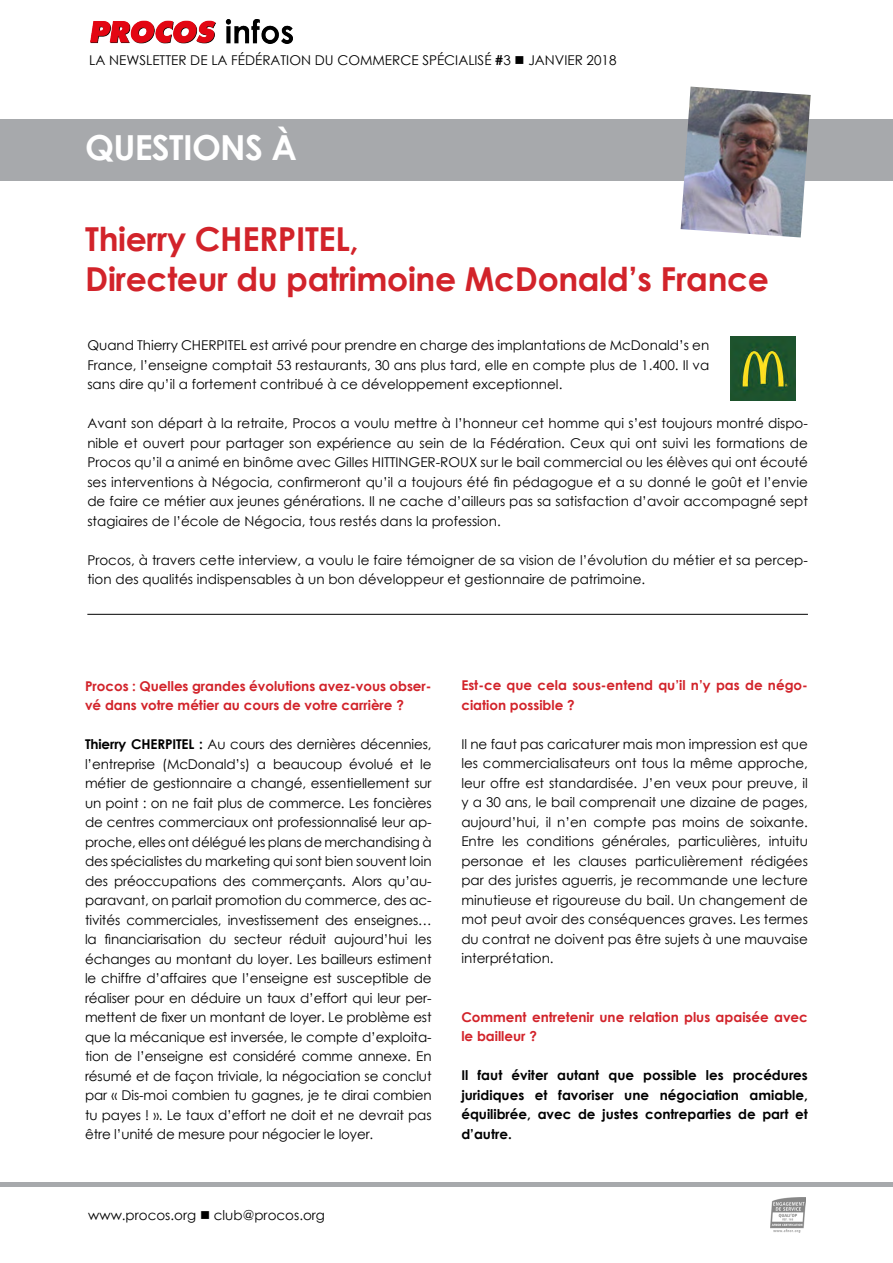
<style>
.page{position:relative;width:893px;height:1263px;background:#fff}
.page>*{position:absolute;margin:0;border:0;box-sizing:border-box;transform-origin:0 0}
.t1{font:700 34.5px "Century Gothic";letter-spacing:-.02em;color:#fff}
.t2{font:700 33px/39.6px "Century Gothic";letter-spacing:-.01em;color:#d2232a}
.t3{font:13.5px/19.5px "Century Gothic";color:#000;text-align:justify}
.t4{font:700 13.5px/19.5px "Century Gothic";color:#d2232a}
.t5{font:700 13.5px/19.5px "Century Gothic";color:#000;text-align:justify}
.s1{font-weight:700}
</style>
<div class="page">
<hr style="left:87px;top:614px;width:721px;height:1px;background:#000">
<img style="left:91px;top:19px;width:202px;height:24px">
<div style="left:0;top:119px;width:893px;height:62px;background:#a7a9ac"></div>
<hr style="left:0;top:1182px;width:893px;height:4px;background:#a7a9ac">
<img style="left:771px;top:1197px;width:35px;height:35px">
<img style="left:681px;top:87px;width:130px;height:150px">
<img style="left:730px;top:336px;width:65px;height:65px">
<p class="t3" style="left:89px;top:50px;width:529px">LA NEWSLETTER DE LA FÉDÉRATION DU COMMERCE SPÉCIALISÉ <span class="s1">#</span>3 ■ JANVIER 2018</p>
<h1 class="t1" style="left:85px;top:121px;width:213px">QUESTIONS À</h1>
<h2 class="t2" style="left:85px;top:218px;width:685px">Thierry CHERPITEL,<br>Directeur du patrimoine McDonald’s France</h2>
<p class="t3" style="left:87px;top:335px;width:623px">Quand Thierry CHERPITEL est arrivé pour prendre en charge des implantations de McDonald’s en France, l’enseigne comptait 53 restaurants, 30 ans plus tard, elle en compte plus de 1.400. Il va sans dire qu’il a fortement contribué à ce développement exceptionnel.</p>
<p class="t3" style="left:87px;top:413px;width:722px">Avant son départ à la retraite, Procos a voulu mettre à l’honneur cet homme qui s’est toujours montré dispo&shy;nible et ouvert pour partager son expérience au sein de la Fédération. Ceux qui ont suivi les formations de Procos qu’il a animé en binôme avec Gilles HITTINGER-ROUX sur le bail commercial ou les élèves qui ont écouté ses interventions à Négocia, confirmeront qu’il a toujours été fin pédagogue et a su donné le goût et l’envie de faire ce métier aux jeunes générations. Il ne cache d’ailleurs pas sa satisfaction d’avoir accompagné sept stagiaires de l’école de Négocia, tous restés dans la profession.</p>
<p class="t3" style="left:87px;top:550px;width:722px">Procos, à travers cette interview, a voulu le faire témoigner de sa vision de l’évolution du métier et sa percep&shy;tion des qualités indispensables à un bon développeur et gestionnaire de patrimoine.</p>
<p class="t4" style="left:85px;top:676px;width:348px">Procos : Quelles grandes évolutions avez-vous obser&shy;vé dans votre métier au cours de votre carrière ?</p>
<p class="t3" style="left:85px;top:734px;width:348px"><span class="s1">Thierry CHERPITEL :</span> Au cours des dernières décennies, l’entreprise (McDonald’s) a beaucoup évolué et le métier de gestionnaire a changé, essentiellement sur un point : on ne fait plus de commerce. Les foncières de centres commerciaux ont professionnalisé leur ap&shy;proche, elles ont délégué les plans de merchandising à des spécialistes du marketing qui sont bien souvent loin des préoccupations des commerçants. Alors qu’au&shy;paravant, on parlait promotion du commerce, des ac&shy;tivités commerciales, investissement des enseignes… la financiarisation du secteur réduit aujourd’hui les échanges au montant du loyer. Les bailleurs estiment le chiffre d’affaires que l’enseigne est susceptible de réaliser pour en déduire un taux d’effort qui leur per&shy;mettent de fixer un montant de loyer. Le problème est que la mécanique est inversée, le compte d’exploita&shy;tion de l’enseigne est considéré comme annexe. En résumé et de façon triviale, la négociation se conclut par « Dis-moi combien tu gagnes, je te dirai combien tu payes ! ». Le taux d’effort ne doit et ne devrait pas être l’unité de mesure pour négocier le loyer.</p>
<p class="t3" style="left:88px;top:1205px;width:238px">www.procos.org ■ club@procos.org</p>
<p class="t4" style="left:461px;top:675px;width:348px">Est-ce que cela sous-entend qu’il n’y pas de négo&shy;ciation possible ?</p>
<p class="t3" style="left:461px;top:734px;width:348px">Il ne faut pas caricaturer mais mon impression est que les commercialisateurs ont tous la même approche, leur offre est standardisée. J’en veux pour preuve, il y a 30 ans, le bail comprenait une dizaine de pages, aujourd’hui, il n’en compte pas moins de soixante.<br>Entre les conditions générales, particulières, intuitu personae et les clauses particulièrement rédigées par des juristes aguerris, je recommande une lecture minutieuse et rigoureuse du bail. Un changement de mot peut avoir des conséquences graves. Les termes du contrat ne doivent pas être sujets à une mauvaise interprétation.</p>
<p class="t4" style="left:461px;top:1006px;width:348px">Comment entretenir une relation plus apaisée avec le bailleur ?</p>
<p class="t5" style="left:461px;top:1065px;width:348px">Il faut éviter autant que possible les procédures juridiques et favoriser une négociation amiable, équilibrée, avec de justes contreparties de part et d’autre.</p>
</div>
